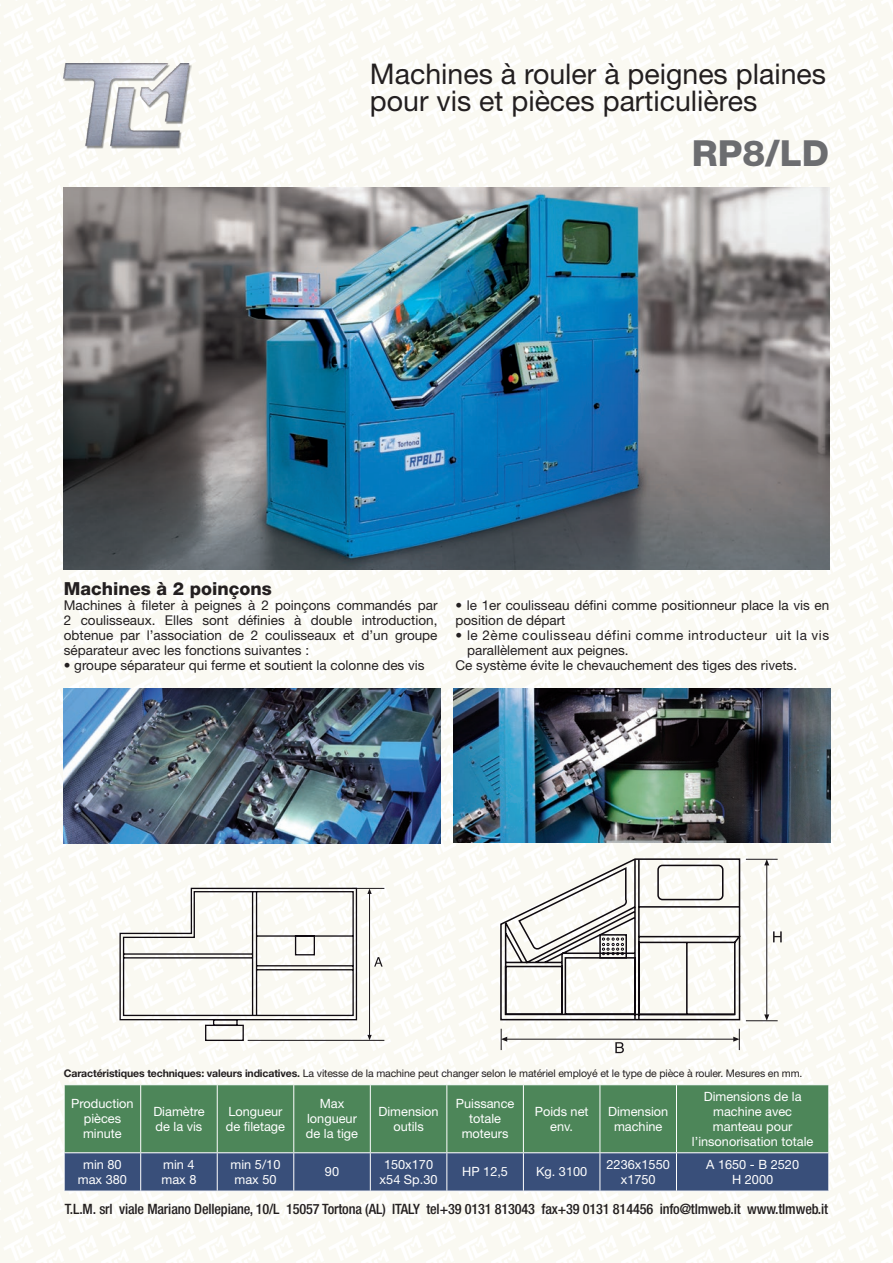
<style>
.page{position:relative;width:893px;height:1263px;background:#fff}
.page>*{position:absolute;margin:0;border:0;box-sizing:border-box;transform-origin:0 0}
.t1{font:800 36px "Helvetica Neue LT Std";color:#6c6d70}
.t2{font:28.5px/27px "Helvetica Neue LT Std";color:#231f20}
.titolino{font:800 18px "Helvetica Neue LT Std";color:#231f20}
.t3{font:500 condensed 14.25px "Helvetica Neue LT Std";letter-spacing:-.01em;color:#231f20}
.testo{font:13.5px/15px "Helvetica Neue LT Std";color:#231f20;text-align:justify}
.testo-2{font:13.5px/15px "Helvetica Neue LT Std";letter-spacing:.04em;color:#231f20}
.t4{font:12.75px/15px "Helvetica Neue LT Std";color:#fff;text-align:center}
.t5{font:10.5px "Helvetica Neue LT Std";letter-spacing:-.01em;color:#231f20}
.s1{font-weight:700}
</style>
<div class="page">
<div style="left:0;top:0;width:893px;height:1263px;background:linear-gradient(to right,#fbfaf5,#faf9f4)"></div>
<img style="left:64px;top:187px;width:765px;height:383px">
<img style="left:454px;top:689px;width:376px;height:153px">
<img style="left:64px;top:689px;width:376px;height:154px">
<hr style="left:507px;top:1039px;width:227px;height:1px;background:#1a161a">
<svg style="left:501px;top:1029px;width:6px;height:21px"></svg>
<svg style="left:733px;top:1029px;width:7px;height:21px"></svg>
<hr style="left:746px;top:1020px;width:32px;height:1px;background:#1a161a">
<hr style="left:746px;top:859px;width:32px;height:1px;background:#1a161a">
<hr style="left:766px;top:865px;width:1px;height:150px;background:#1a161a">
<svg style="left:764px;top:1014px;width:5px;height:7px"></svg>
<svg style="left:764px;top:859px;width:5px;height:6px"></svg>
<svg style="left:615px;top:1042px;width:9px;height:11px"></svg>
<svg style="left:773px;top:931px;width:9px;height:11px"></svg>
<svg style="left:500px;top:858px;width:242px;height:163px"></svg>
<hr style="left:248px;top:1040px;width:136px;height:1px;background:#1a161a">
<hr style="left:352px;top:888px;width:32px;height:1px;background:#1a161a">
<hr style="left:369px;top:893px;width:1px;height:142px;background:#1a161a">
<svg style="left:367px;top:1035px;width:5px;height:5px"></svg>
<svg style="left:367px;top:888px;width:5px;height:6px"></svg>
<svg style="left:374px;top:957px;width:9px;height:9px"></svg>
<svg style="left:119px;top:888px;width:239px;height:153px"></svg>
<img style="left:64px;top:64px;width:127px;height:85px">
<div style="left:65px;top:1085px;width:763px;height:67px;background:#4d8659"></div>
<div style="left:65px;top:1153px;width:763px;height:38px;background:#394f7a"></div>
<hr style="left:64px;top:1084px;width:77px;height:1px;background:#fff">
<hr style="left:64px;top:1085px;width:1px;height:67px;background:#fff">
<hr style="left:141px;top:1084px;width:76px;height:1px;background:#fff">
<hr style="left:140px;top:1085px;width:1px;height:67px;background:#fff">
<hr style="left:217px;top:1084px;width:77px;height:1px;background:#fff">
<hr style="left:217px;top:1085px;width:1px;height:67px;background:#fff">
<hr style="left:294px;top:1084px;width:76px;height:1px;background:#fff">
<hr style="left:293px;top:1085px;width:1px;height:67px;background:#fff">
<hr style="left:370px;top:1084px;width:77px;height:1px;background:#fff">
<hr style="left:370px;top:1085px;width:1px;height:67px;background:#fff">
<hr style="left:447px;top:1084px;width:76px;height:1px;background:#fff">
<hr style="left:446px;top:1085px;width:1px;height:67px;background:#fff">
<hr style="left:523px;top:1084px;width:77px;height:1px;background:#fff">
<hr style="left:523px;top:1085px;width:1px;height:67px;background:#fff">
<hr style="left:600px;top:1084px;width:76px;height:1px;background:#fff">
<hr style="left:600px;top:1085px;width:1px;height:67px;background:#fff">
<hr style="left:676px;top:1084px;width:153px;height:1px;background:#fff">
<hr style="left:676px;top:1085px;width:1px;height:67px;background:#fff">
<hr style="left:828px;top:1085px;width:1px;height:67px;background:#fff">
<hr style="left:64px;top:1152px;width:77px;height:1px;background:#fff">
<hr style="left:64px;top:1153px;width:1px;height:38px;background:#fff">
<hr style="left:141px;top:1152px;width:76px;height:1px;background:#fff">
<hr style="left:140px;top:1153px;width:1px;height:38px;background:#fff">
<hr style="left:217px;top:1152px;width:77px;height:1px;background:#fff">
<hr style="left:217px;top:1153px;width:1px;height:38px;background:#fff">
<hr style="left:294px;top:1152px;width:76px;height:1px;background:#fff">
<hr style="left:293px;top:1153px;width:1px;height:38px;background:#fff">
<hr style="left:370px;top:1152px;width:77px;height:1px;background:#fff">
<hr style="left:370px;top:1153px;width:1px;height:38px;background:#fff">
<hr style="left:447px;top:1152px;width:76px;height:1px;background:#fff">
<hr style="left:446px;top:1153px;width:1px;height:38px;background:#fff">
<hr style="left:523px;top:1152px;width:77px;height:1px;background:#fff">
<hr style="left:523px;top:1153px;width:1px;height:38px;background:#fff">
<hr style="left:600px;top:1152px;width:76px;height:1px;background:#fff">
<hr style="left:600px;top:1153px;width:1px;height:38px;background:#fff">
<hr style="left:676px;top:1152px;width:153px;height:1px;background:#fff">
<hr style="left:676px;top:1153px;width:1px;height:38px;background:#fff">
<hr style="left:828px;top:1153px;width:1px;height:38px;background:#fff">
<hr style="left:64px;top:1191px;width:77px;height:1px;background:#fff">
<hr style="left:141px;top:1191px;width:76px;height:1px;background:#fff">
<hr style="left:217px;top:1191px;width:77px;height:1px;background:#fff">
<hr style="left:294px;top:1191px;width:76px;height:1px;background:#fff">
<hr style="left:370px;top:1191px;width:77px;height:1px;background:#fff">
<hr style="left:447px;top:1191px;width:76px;height:1px;background:#fff">
<hr style="left:523px;top:1191px;width:77px;height:1px;background:#fff">
<hr style="left:600px;top:1191px;width:76px;height:1px;background:#fff">
<hr style="left:676px;top:1191px;width:153px;height:1px;background:#fff">
<p class="t2" style="left:370px;top:60px;width:458px">Machines à rouler à peignes plaines pour vis et pièces particulières</p>
<p class="t1" style="left:692px;top:131px;width:139px">RP8/LD</p>
<p class="titolino" style="left:64px;top:578px;width:210px">Machines à 2 poinçons</p>
<p class="testo" style="left:64px;top:598px;width:375px">Machines à fileter à peignes à 2 poinçons commandés par 2 coulisseaux. Elles sont définies à double introduction, obtenue par l’association de 2 coulisseaux et d’un groupe séparateur avec les fonctions suivantes :</p>
<p class="testo" style="left:64px;top:658px;width:362px">• groupe séparateur qui ferme et soutient la colonne des vis</p>
<p class="testo" style="left:455px;top:598px;width:375px">• le 1er coulisseau défini comme positionneur place la vis en position de départ</p>
<p class="testo-2" style="left:467px;top:628px;width:364px;text-indent:-12px">• le 2ème coulisseau défini comme introducteur uit la vis parallèlement aux peignes.</p>
<p class="testo" style="left:455px;top:658px;width:343px">Ce système évite le chevauchement des tiges des rivets.</p>
<p class="t5" style="left:64px;top:1067px;width:740px"><span class="s1">Caractéristiques techniques: valeurs indicatives.</span> La vitesse de la machine peut changer selon le matériel employé et le type de pièce à rouler. Mesures en mm.</p>
<p class="t4" style="left:71px;top:1096px;width:64px">Production</p>
<p class="t4" style="left:83px;top:1111px;width:40px;text-align:left">pièces minute</p>
<p class="t4" style="left:83px;top:1157px;width:40px">min 80</p>
<p class="t4" style="left:78px;top:1172px;width:51px">max 380</p>
<p class="t4" style="left:153px;top:1103px;width:53px">Diamètre</p>
<p class="t4" style="left:156px;top:1118px;width:48px">de la vis</p>
<p class="t4" style="left:163px;top:1157px;width:33px">min 4</p>
<p class="t4" style="left:161px;top:1172px;width:36px">max 8</p>
<p class="t4" style="left:228px;top:1103px;width:56px">Longueur</p>
<p class="t4" style="left:226px;top:1118px;width:61px">de filetage</p>
<p class="t4" style="left:231px;top:1157px;width:51px">min 5/10</p>
<p class="t4" style="left:234px;top:1172px;width:44px">max 50</p>
<p class="t4" style="left:307px;top:1096px;width:51px">Max longueur</p>
<p class="t4" style="left:306px;top:1126px;width:54px">de la tige</p>
<p class="t4" style="left:325px;top:1164px;width:16px">90</p>
<p class="t4" style="left:378px;top:1103px;width:62px">Dimension</p>
<p class="t4" style="left:393px;top:1118px;width:32px">outils</p>
<p class="t4" style="left:384px;top:1157px;width:51px">150x170</p>
<p class="t4" style="left:380px;top:1172px;width:59px">x54 Sp.30</p>
<p class="t4" style="left:456px;top:1096px;width:60px">Puissance</p>
<p class="t4" style="left:469px;top:1111px;width:33px">totale</p>
<p class="t4" style="left:462px;top:1126px;width:48px">moteurs</p>
<p class="t4" style="left:535px;top:1103px;width:55px">Poids net</p>
<p class="t4" style="left:550px;top:1118px;width:24px">env.</p>
<p class="t4" style="left:462px;top:1164px;width:47px">HP 12,5</p>
<p class="t4" style="left:536px;top:1164px;width:53px">Kg. 3100</p>
<p class="t4" style="left:608px;top:1103px;width:62px">Dimension</p>
<p class="t4" style="left:614px;top:1118px;width:50px">machine</p>
<p class="t4" style="left:607px;top:1157px;width:65px">2236x1550</p>
<p class="t4" style="left:621px;top:1172px;width:36px">x1750</p>
<p class="t4" style="left:704px;top:1088px;width:99px">Dimensions de la machine avec</p>
<p class="t4" style="left:692px;top:1118px;width:123px">manteau pour l’insonorisation totale</p>
<p class="t4" style="left:706px;top:1157px;width:94px">A 1650 - B 2520</p>
<p class="t4" style="left:732px;top:1172px;width:43px">H 2000</p>
<p class="t3" style="left:65px;top:1200px;width:765px">T.L.M. srl viale Mariano Dellepiane, 10/L 15057 Tortona (AL) ITALY tel+39 0131 813043 fax+39 0131 814456 info@tlmweb.it www.tlmweb.it</p>
</div>
